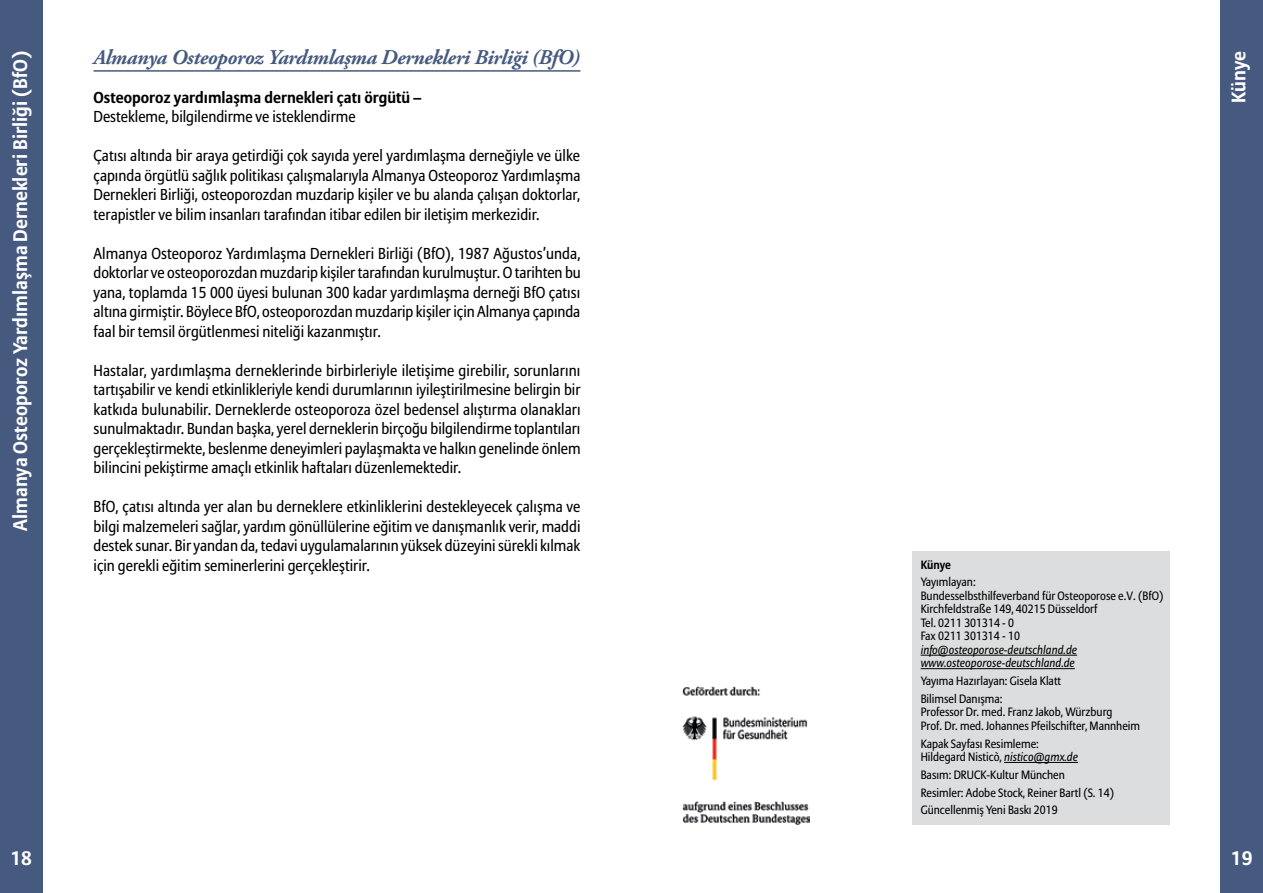
<style>
.page{position:relative;width:1263px;height:893px;background:#fff}
.page>*{position:absolute;margin:0;border:0;box-sizing:border-box;transform-origin:0 0}
.t1{font:italic 700 21px "Adobe Garamond Pro";letter-spacing:-.02em;color:#465a7f}
.t2{font:700 19.5px "Allianz Sans";color:#fff}
.t3{font:15.75px/19.5px "Allianz Sans";color:#000;text-align:justify;scale:.95 1}
.t4{font:700 15.75px "Allianz Sans";color:#000}
.t5{font:12px/13.5px "Allianz Sans";color:#000;scale:.95 1}
.t6{font:italic 12px/13.5px "Allianz Sans";letter-spacing:.005em;color:#000;scale:.95 1}
.t7{font:700 12px "Allianz Sans";color:#000;scale:.95 1}
.s1{font-style:italic}
</style>
<div class="page">
<div style="left:0;top:0;width:43px;height:893px;background:#465a7f"></div>
<div style="left:1220px;top:0;width:43px;height:893px;background:#465a7f"></div>
<hr style="left:94px;top:70px;width:486px;height:2px;background:#465a7f">
<img style="left:682px;top:686px;width:128px;height:138px">
<div style="left:912px;top:551px;width:257px;height:273px;background:#dcddde"></div>
<hr style="left:921px;top:655px;width:156px;height:1px;background:#000">
<hr style="left:921px;top:668px;width:154px;height:1px;background:#000">
<hr style="left:1004px;top:762px;width:74px;height:1px;background:#000">
<h1 class="t1" style="left:94px;top:45px;width:488px">Almanya Osteoporoz Yardımlaşma Dernekleri Birliği (BfO)</h1>
<p class="t4" style="left:94px;top:87px;width:329px">Osteoporoz yardımlaşma dernekleri çatı örgütü –</p>
<p class="t3" style="left:94px;top:108px;width:277px">Destekleme, bilgilendirme ve isteklendirme</p>
<p class="t3" style="left:94px;top:147px;width:514px">Çatısı altında bir araya getirdiği çok sayıda yerel yardımlaşma derneğiyle ve ülke çapında örgütlü sağlık politikası çalışmalarıyla Almanya Osteoporoz Yardımlaşma Dernekleri Birliği, osteoporozdan muzdarip kişiler ve bu alanda çalışan doktorlar, terapistler ve bilim insanları tarafından itibar edilen bir iletişim merkezidir.</p>
<p class="t3" style="left:94px;top:244px;width:514px">Almanya Osteoporoz Yardımlaşma Dernekleri Birliği (BfO), 1987 Ağustos’unda, doktorlar ve osteoporozdan muzdarip kişiler tarafından kurulmuştur. O tarihten bu yana, toplamda 15 000 üyesi bulunan 300 kadar yardımlaşma derneği BfO çatısı altına girmiştir. Böylece BfO, osteoporozdan muzdarip kişiler için Almanya çapında faal bir temsil örgütlenmesi niteliği kazanmıştır.</p>
<p class="t3" style="left:94px;top:361px;width:514px">Hastalar, yardımlaşma derneklerinde birbirleriyle iletişime girebilir, sorunlarını tartışabilir ve kendi etkinlikleriyle kendi durumlarının iyileştirilmesine belirgin bir katkıda bulunabilir. Derneklerde osteoporoza özel bedensel alıştırma olanakları sunulmaktadır. Bundan başka, yerel derneklerin birçoğu bilgilendirme toplantıları gerçekleştirmekte, beslenme deneyimleri paylaşmakta ve halkın genelinde önlem bilincini pekiştirme amaçlı etkinlik haftaları düzenlemektedir.</p>
<p class="t3" style="left:94px;top:498px;width:514px">BfO, çatısı altında yer alan bu derneklere etkinliklerini destekleyecek çalışma ve bilgi malzemeleri sağlar, yardım gönüllülerine eğitim ve danışmanlık verir, maddi destek sunar. Bir yandan da, tedavi uygulamalarının yüksek düzeyini sürekli kılmak için gerekli eğitim seminerlerini gerçekleştirir.</p>
<p class="t2" style="left:8px;top:531px;width:481px;rotate:-90deg">Almanya Osteoporoz Yardımlaşma Dernekleri Birliği (BfO)</p>
<p class="t2" style="left:1226px;top:103px;width:53px;rotate:-90deg">Künye</p>
<p class="t7" style="left:921px;top:557px;width:33px">Künye</p>
<p class="t5" style="left:921px;top:576px;width:257px">Yayımlayan:<br>Bundesselbsthilfeverband für Osteoporose e.V. (BfO)<br>Kirchfeldstraße 149, 40215 Düsseldorf<br>Tel. 0211 301314 - 0<br>Fax 0211 301314 - 10</p>
<p class="t6" style="left:921px;top:643px;width:166px">info@osteoporose-deutschland.de www.osteoporose-deutschland.de</p>
<p class="t5" style="left:921px;top:673px;width:149px;line-height:17.7px">Yayıma Hazırlayan: Gisela Klatt<br>Bilimsel Danışma:</p>
<p class="t5" style="left:921px;top:706px;width:233px">Professor Dr. med. Franz Jakob, Würzburg<br>Prof. Dr. med. Johannes Pfeilschifter, Mannheim</p>
<p class="t5" style="left:921px;top:737px;width:167px">Kapak Sayfası Resimleme:<br>Hildegard Nisticò, <span class="s1">nistico@gmx.de</span></p>
<p class="t5" style="left:921px;top:766px;width:205px;line-height:17.7px">Basım: DRUCK-Kultur München<br>Resimler: Adobe Stock, Reiner Bartl (S. 14)<br>Güncellenmiş Yeni Baskı 2019</p>
<p class="t2" style="left:10px;top:846px;width:23px">18</p>
<p class="t2" style="left:1231px;top:846px;width:23px">19</p>
</div>
